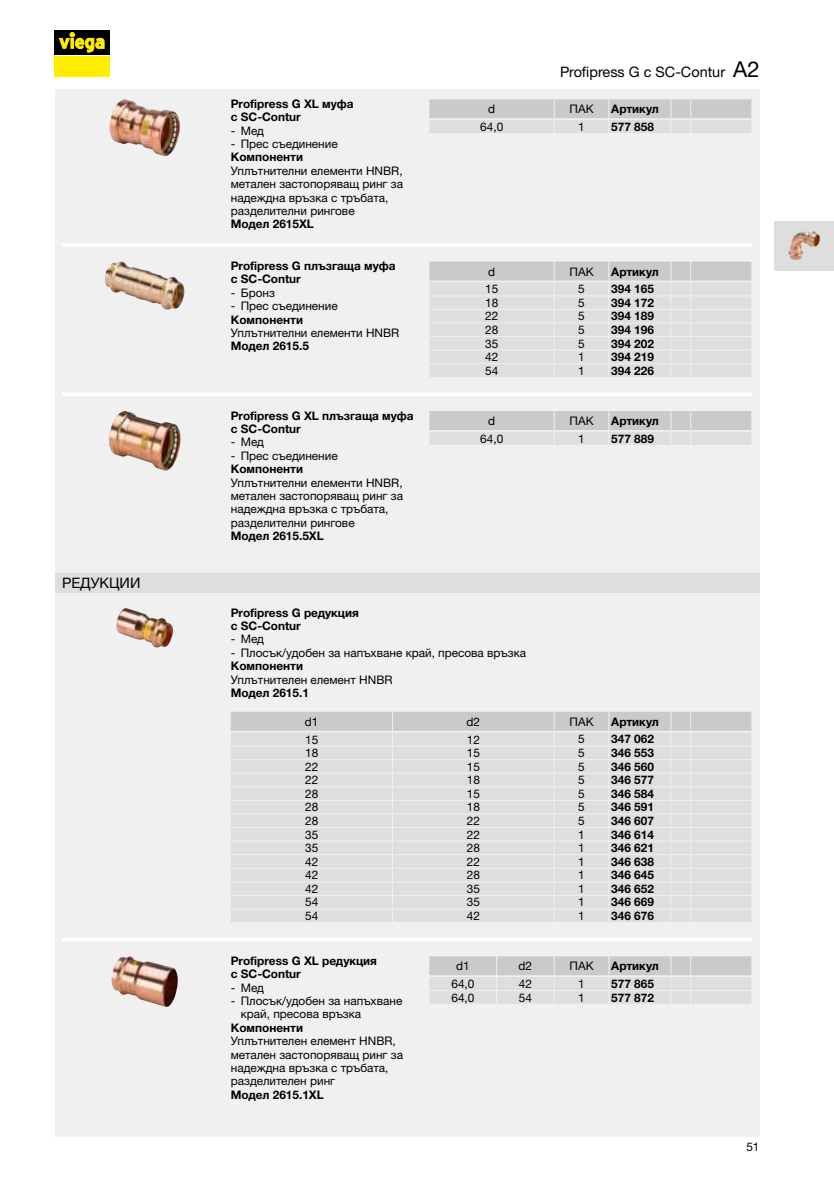
<style>
.page{position:relative;width:834px;height:1181px;background:#fff}
.page>*{position:absolute;margin:0;border:0;box-sizing:border-box;transform-origin:0 0}
.t1{font:14.35px "M Ying Hei PR Cfor Viega W4";color:#000}
.t2{font:11.9px/13.5px "M Ying Hei PR Cfor Viega W4";color:#000}
.t3{font:11.9px/13.5px "M Ying Hei PR Cfor Viega W7";color:#000}
.s1{font-size:21.88px}
</style>
<div class="page">
<div style="left:55px;top:89px;width:704px;height:1047px;background:#f0f0f0"></div>
<div style="left:774px;top:221px;width:59px;height:49px;background:#dddede"></div>
<img style="left:788px;top:231px;width:32px;height:29px">
<svg style="left:429px;top:99px;width:323px;height:34px"></svg>
<img style="left:110px;top:99px;width:70px;height:57px">
<svg style="left:429px;top:262px;width:323px;height:115px"></svg>
<img style="left:105px;top:261px;width:39px;height:39px">
<svg style="left:429px;top:411px;width:323px;height:34px"></svg>
<img style="left:109px;top:411px;width:71px;height:60px">
<svg style="left:231px;top:712px;width:521px;height:210px"></svg>
<div style="left:55px;top:573px;width:704px;height:20px;background:#dddede"></div>
<img style="left:116px;top:608px;width:57px;height:39px">
<svg style="left:429px;top:956px;width:323px;height:48px"></svg>
<img style="left:111px;top:956px;width:67px;height:51px">
<hr style="left:62px;top:243px;width:690px;height:4px;background:#fff">
<hr style="left:62px;top:393px;width:690px;height:3px;background:#fff">
<hr style="left:62px;top:938px;width:690px;height:3px;background:#fff">
<div style="left:55px;top:56px;width:55px;height:21px;background:#ffed00"></div>
<div style="left:55px;top:30px;width:55px;height:24px;background:#000"></div>
<svg style="left:59px;top:32px;width:45px;height:21px"></svg>
<p class="t1" style="left:62px;top:574px;width:80px">РЕДУКЦИИ</p>
<p class="t3" style="left:231px;top:97px;width:124px">-Profipress -G -XL муфа с -SC-Contur</p>
<p class="t2" style="left:231px;top:123px;width:35px">- Мед</p>
<p class="t2" style="left:231px;top:137px;width:108px">- Прес съединение</p>
<p class="t3" style="left:231px;top:150px;width:74px">Компоненти</p>
<p class="t2" style="left:231px;top:164px;width:174px">Уплътнителни елементи HNBR, метален застопоряващ ринг за надеждна връзка с тръбата, разделителни рингове</p>
<p class="t3" style="left:231px;top:217px;width:85px">-Модел-2615XL</p>
<p class="t3" style="left:231px;top:259px;width:166px">-Profipress -G плъзгаща муфа с -SC-Contur</p>
<p class="t2" style="left:231px;top:286px;width:46px">- Бронз</p>
<p class="t2" style="left:231px;top:299px;width:108px">- Прес съединение</p>
<p class="t3" style="left:231px;top:312px;width:74px">Компоненти</p>
<p class="t2" style="left:231px;top:326px;width:170px">Уплътнителни елементи HNBR</p>
<p class="t3" style="left:231px;top:339px;width:80px">-Модел-2615.5</p>
<p class="t3" style="left:231px;top:408px;width:184px">-Profipress -G -XL плъзгаща муфа с -SC-Contur</p>
<p class="t2" style="left:231px;top:435px;width:35px">- Мед</p>
<p class="t2" style="left:231px;top:449px;width:108px">- Прес съединение</p>
<p class="t3" style="left:231px;top:462px;width:74px">Компоненти</p>
<p class="t2" style="left:231px;top:475px;width:174px">Уплътнителни елементи HNBR, метален застопоряващ ринг за надеждна връзка с тръбата, разделителни рингове</p>
<p class="t3" style="left:231px;top:529px;width:94px">-Модел-2615.5XL</p>
<p class="t1" style="left:560px;top:63px;width:201px">Profipress G с SC-Contur <span class="s1">A2</span></p>
<p class="t2" style="left:488px;top:102px;width:9px">d</p>
<p class="t2" style="left:569px;top:102px;width:26px">ПАК</p>
<p class="t3" style="left:611px;top:102px;width:49px">Aртикул</p>
<p class="t2" style="left:480px;top:120px;width:24px">64,0</p>
<p class="t2" style="left:578px;top:120px;width:8px">1</p>
<p class="t3" style="left:611px;top:120px;width:44px">577 858</p>
<p class="t2" style="left:488px;top:265px;width:9px">d</p>
<p class="t2" style="left:569px;top:265px;width:26px">ПАК</p>
<p class="t3" style="left:611px;top:265px;width:49px">Aртикул</p>
<p class="t2" style="left:485px;top:282px;width:15px">15</p>
<p class="t2" style="left:578px;top:282px;width:8px">5</p>
<p class="t3" style="left:611px;top:282px;width:44px">394 165</p>
<p class="t2" style="left:485px;top:296px;width:15px">18</p>
<p class="t2" style="left:578px;top:296px;width:8px">5</p>
<p class="t3" style="left:611px;top:296px;width:44px">394 172</p>
<p class="t2" style="left:485px;top:309px;width:15px">22</p>
<p class="t2" style="left:578px;top:309px;width:8px">5</p>
<p class="t3" style="left:611px;top:309px;width:44px">394 189</p>
<p class="t2" style="left:485px;top:323px;width:15px">28</p>
<p class="t2" style="left:578px;top:323px;width:8px">5</p>
<p class="t3" style="left:611px;top:323px;width:44px">394 196</p>
<p class="t2" style="left:485px;top:336px;width:15px">35</p>
<p class="t2" style="left:578px;top:336px;width:8px">5</p>
<p class="t3" style="left:611px;top:336px;width:44px">394 202</p>
<p class="t2" style="left:485px;top:350px;width:15px">42</p>
<p class="t2" style="left:578px;top:350px;width:8px">1</p>
<p class="t3" style="left:611px;top:350px;width:44px">394 219</p>
<p class="t2" style="left:485px;top:364px;width:15px">54</p>
<p class="t2" style="left:578px;top:364px;width:8px">1</p>
<p class="t3" style="left:611px;top:364px;width:44px">394 226</p>
<p class="t2" style="left:488px;top:414px;width:9px">d</p>
<p class="t2" style="left:569px;top:414px;width:26px">ПАК</p>
<p class="t3" style="left:611px;top:414px;width:49px">Aртикул</p>
<p class="t2" style="left:480px;top:432px;width:24px">64,0</p>
<p class="t2" style="left:578px;top:431px;width:8px">1</p>
<p class="t3" style="left:611px;top:431px;width:44px">577 889</p>
<p class="t3" style="left:231px;top:605px;width:129px">-Profipress -G редукция с -SC-Contur</p>
<p class="t2" style="left:231px;top:632px;width:35px">- Мед</p>
<p class="t2" style="left:231px;top:645px;width:297px">- Плосък/удобен за напъхване край, пресова връзка</p>
<p class="t3" style="left:231px;top:659px;width:74px">Компоненти</p>
<p class="t2" style="left:231px;top:672px;width:163px">Уплътнителен елемент HNBR</p>
<p class="t3" style="left:231px;top:686px;width:80px">-Модел-2615.1</p>
<p class="t2" style="left:305px;top:715px;width:15px">d1</p>
<p class="t2" style="left:466px;top:715px;width:15px">d2</p>
<p class="t2" style="left:569px;top:715px;width:26px">ПАК</p>
<p class="t3" style="left:611px;top:715px;width:49px">Aртикул</p>
<p class="t2" style="left:305px;top:732px;width:15px">15</p>
<p class="t2" style="left:466px;top:732px;width:15px">12</p>
<p class="t2" style="left:578px;top:732px;width:8px">5</p>
<p class="t3" style="left:611px;top:732px;width:44px">347 062</p>
<p class="t2" style="left:305px;top:746px;width:15px">18</p>
<p class="t2" style="left:466px;top:746px;width:15px">15</p>
<p class="t2" style="left:578px;top:746px;width:8px">5</p>
<p class="t3" style="left:611px;top:746px;width:44px">346 553</p>
<p class="t2" style="left:305px;top:759px;width:15px">22</p>
<p class="t2" style="left:466px;top:759px;width:15px">15</p>
<p class="t2" style="left:578px;top:759px;width:8px">5</p>
<p class="t3" style="left:611px;top:759px;width:44px">346 560</p>
<p class="t2" style="left:305px;top:773px;width:15px">22</p>
<p class="t2" style="left:466px;top:773px;width:15px">18</p>
<p class="t2" style="left:578px;top:773px;width:8px">5</p>
<p class="t3" style="left:611px;top:773px;width:44px">346 577</p>
<p class="t2" style="left:305px;top:787px;width:15px">28</p>
<p class="t2" style="left:466px;top:787px;width:15px">15</p>
<p class="t2" style="left:578px;top:787px;width:8px">5</p>
<p class="t3" style="left:611px;top:787px;width:44px">346 584</p>
<p class="t2" style="left:305px;top:800px;width:15px">28</p>
<p class="t2" style="left:466px;top:800px;width:15px">18</p>
<p class="t2" style="left:578px;top:800px;width:8px">5</p>
<p class="t3" style="left:611px;top:800px;width:44px">346 591</p>
<p class="t2" style="left:305px;top:814px;width:15px">28</p>
<p class="t2" style="left:466px;top:814px;width:15px">22</p>
<p class="t2" style="left:578px;top:814px;width:8px">5</p>
<p class="t3" style="left:611px;top:814px;width:44px">346 607</p>
<p class="t2" style="left:305px;top:827px;width:15px">35</p>
<p class="t2" style="left:466px;top:827px;width:15px">22</p>
<p class="t2" style="left:578px;top:827px;width:8px">1</p>
<p class="t3" style="left:611px;top:827px;width:44px">346 614</p>
<p class="t2" style="left:305px;top:841px;width:15px">35</p>
<p class="t2" style="left:466px;top:841px;width:15px">28</p>
<p class="t2" style="left:578px;top:841px;width:8px">1</p>
<p class="t3" style="left:611px;top:841px;width:44px">346 621</p>
<p class="t2" style="left:305px;top:854px;width:15px">42</p>
<p class="t2" style="left:466px;top:854px;width:15px">22</p>
<p class="t2" style="left:578px;top:854px;width:8px">1</p>
<p class="t3" style="left:611px;top:854px;width:44px">346 638</p>
<p class="t2" style="left:305px;top:868px;width:15px">42</p>
<p class="t2" style="left:466px;top:868px;width:15px">28</p>
<p class="t2" style="left:578px;top:868px;width:8px">1</p>
<p class="t3" style="left:611px;top:868px;width:44px">346 645</p>
<p class="t2" style="left:305px;top:882px;width:15px">42</p>
<p class="t2" style="left:466px;top:882px;width:15px">35</p>
<p class="t2" style="left:578px;top:882px;width:8px">1</p>
<p class="t3" style="left:611px;top:882px;width:44px">346 652</p>
<p class="t2" style="left:305px;top:895px;width:15px">54</p>
<p class="t2" style="left:466px;top:895px;width:15px">35</p>
<p class="t2" style="left:578px;top:895px;width:8px">1</p>
<p class="t3" style="left:611px;top:895px;width:44px">346 669</p>
<p class="t2" style="left:305px;top:909px;width:15px">54</p>
<p class="t2" style="left:466px;top:909px;width:15px">42</p>
<p class="t2" style="left:578px;top:909px;width:8px">1</p>
<p class="t3" style="left:611px;top:909px;width:44px">346 676</p>
<p class="t3" style="left:231px;top:953px;width:148px">-Profipress -G -XL редукция с -SC-Contur</p>
<p class="t2" style="left:231px;top:980px;width:35px">- Мед</p>
<p class="t2" style="left:241px;top:994px;width:163px;text-indent:-10px">- Плосък/удобен за напъхване край, пресова връзка</p>
<p class="t3" style="left:231px;top:1020px;width:74px">Компоненти</p>
<p class="t2" style="left:231px;top:1034px;width:174px">Уплътнителен елемент HNBR, метален застопоряващ ринг за надеждна връзка с тръбата, разделителен ринг</p>
<p class="t3" style="left:231px;top:1087px;width:94px">-Модел-2615.1XL</p>
<p class="t2" style="left:456px;top:959px;width:15px">d1</p>
<p class="t2" style="left:518px;top:959px;width:15px">d2</p>
<p class="t2" style="left:569px;top:959px;width:26px">ПАК</p>
<p class="t3" style="left:611px;top:959px;width:49px">Aртикул</p>
<p class="t2" style="left:451px;top:977px;width:24px">64,0</p>
<p class="t2" style="left:518px;top:977px;width:15px">42</p>
<p class="t2" style="left:578px;top:976px;width:8px">1</p>
<p class="t3" style="left:611px;top:976px;width:44px">577 865</p>
<p class="t2" style="left:451px;top:990px;width:24px">64,0</p>
<p class="t2" style="left:518px;top:990px;width:15px">54</p>
<p class="t2" style="left:578px;top:990px;width:8px">1</p>
<p class="t3" style="left:611px;top:990px;width:44px">577 872</p>
<p class="t2" style="left:746px;top:1140px;width:15px">51</p>
</div>
